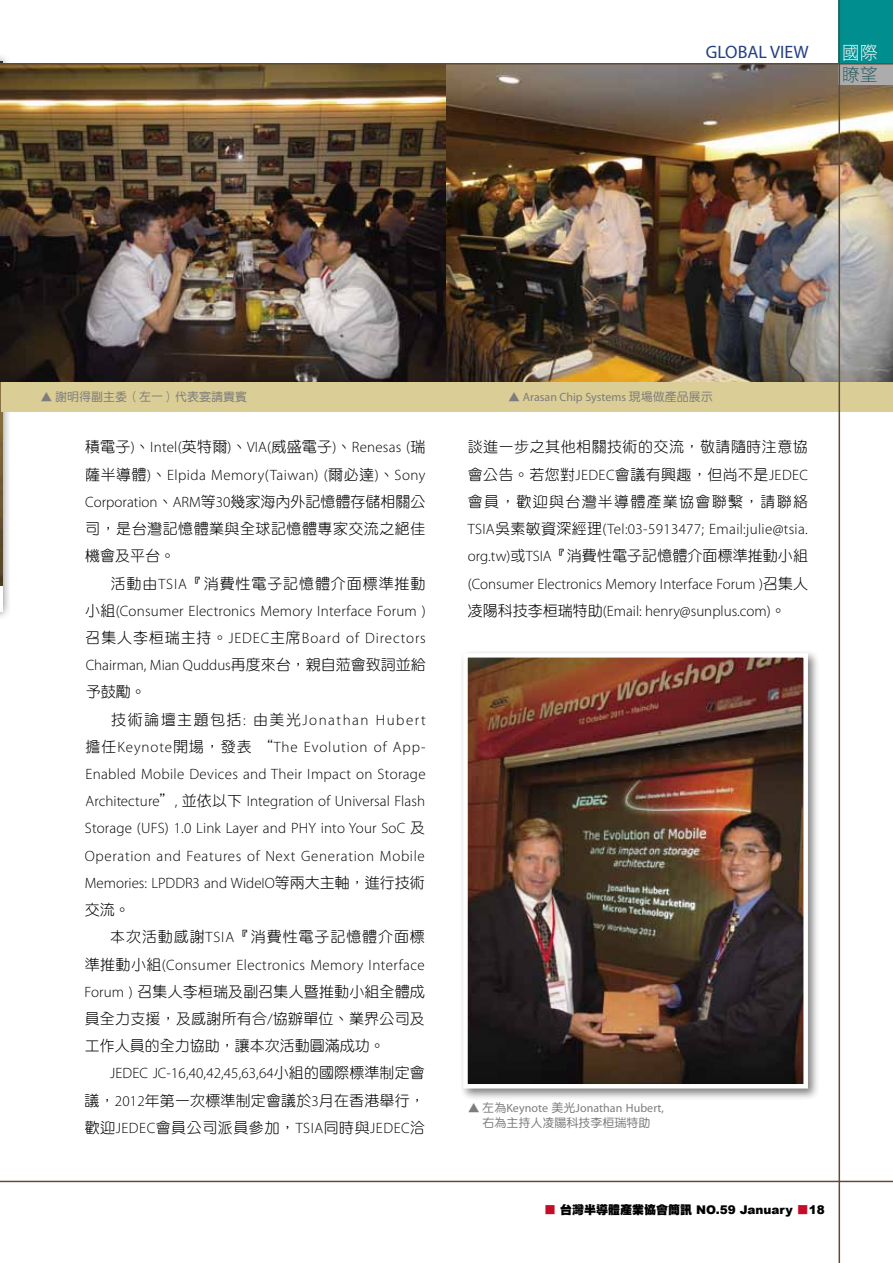
<style>
.page{position:relative;width:893px;height:1263px;background:#fff}
.page>*{position:absolute;margin:0;border:0;box-sizing:border-box;transform-origin:0 0}
.t1{font:18px "Myriad Pro";color:#244184}
.t2{font:18px "DF Hei Std W3";color:#fff}
.t3{font:18px "DF Hei Std W3";color:#2b5c5f}
.t4{font:300 15px/27.2px "Myriad Pro";letter-spacing:.015em;color:#000;text-align:justify}
.t5{font:15px/27.2px "DF Yuan Std W3";letter-spacing:.03em;color:#000;text-align:justify}
.t6{font:15px/27.2px "DF Yuan Std W3";letter-spacing:.01em;color:#000}
.t7{font:15px/27.2px "DF Yuan Std W3";letter-spacing:.06em;color:#000}
.t8{font:15px "DF Yuan Std W3";letter-spacing:.005em;color:#000}
.t9{font:12px "Myriad Pro";color:#7d7d7d}
.t10{font:12px "DF Yuan Std W5";color:#7d7d7d}
.t11{font:900 12px "Arial";color:#000}
.s1{font-family:"DF Yuan Std W3";font-weight:400}
.s2{font-family:"Myriad Pro";font-weight:300}
.s3{font-family:"DF Yuan Std W5"}
.s4{font-family:"DF Hei Std W12";font-weight:400;color:#c60a27}
.s5{font-family:"DF Hei Std W12";font-weight:400}
</style>
<div class="page">
<div style="left:0;top:52px;width:11px;height:568px;background:#000;opacity:.5"></div>
<hr style="left:0;top:62px;width:2px;height:550px;background:#fff">
<img style="left:0;top:62px;width:2px;height:523px">
<div style="left:1px;top:203px;width:892px;height:208px;background:#dbcd96"></div>
<img style="left:0;top:65px;width:893px;height:316px">
<div style="left:459px;top:649px;width:361px;height:452px;background:#000;opacity:.5"></div>
<img style="left:468px;top:658px;width:335px;height:425px">
<div style="left:463px;top:653px;width:345px;height:435px;border:4px solid #fff"></div>
<hr style="left:0;top:1181px;width:893px;height:1px;background:#604a38">
<div style="left:838px;top:0;width:55px;height:64px;background:#008e8f"></div>
<div style="left:838px;top:64px;width:55px;height:21px;background:#acacac"></div>
<hr style="left:0;top:63px;width:893px;height:2px;background:#604a38">
<hr style="left:838px;top:0;width:2px;height:1263px;background:#604a38">
<p class="t1" style="left:706px;top:41px;width:104px">GLOBAL VIEW</p>
<p class="t2" style="left:842px;top:43px;width:37px">國際</p>
<p class="t3" style="left:842px;top:65px;width:37px">瞭望</p>
<p class="t10" style="left:41px;top:391px;width:208px">▲ 謝明得副主委（左一）代表宴請貴賓</p>
<p class="t4" style="left:85px;top:434px;width:342px"><span class="s1">積電子</span>)<span class="s1">、</span>Intel(<span class="s1">英特爾</span>)<span class="s1">、</span>VIA(<span class="s1">威盛電子</span>)<span class="s1">、</span>Renesas (<span class="s1">瑞薩半導體</span>)<span class="s1">、</span>Elpida Memory(Taiwan) (<span class="s1">爾必達</span>)<span class="s1">、</span>Sony Corporation<span class="s1">、</span>ARM<span class="s1">等</span>30<span class="s1">幾家海內外記憶體存儲相關公</span></p>
<p class="t5" style="left:85px;top:515px;width:342px">司，是台灣記憶體業與全球記憶體專家交流之絕佳機會及平台。</p>
<p class="t7" style="left:111px;top:569px;width:316px">活動由<span class="s2">TSIA</span>『消費性電子記憶體介面標準推動</p>
<p class="t4" style="left:85px;top:597px;width:342px"><span class="s1">小組</span>(Consumer Electronics Memory Interface Forum )<span class="s1">召集人李桓瑞主持。</span>JEDEC<span class="s1">主席</span>Board of Directors Chairman, Mian Quddus<span class="s1">再度來台，親自蒞會致詞並給</span></p>
<p class="t5" style="left:86px;top:678px;width:61px">予鼓勵。</p>
<p class="t4" style="left:85px;top:706px;width:343px;text-indent:27px"><span class="s1">技術論壇主題包括</span>: <span class="s1">由美光</span>Jonathan Hubert<span class="s1">擔任</span>Keynote<span class="s1">開場，發表 “</span>The Evolution of App-Enabled Mobile Devices and Their Impact on Storage Architecture<span class="s1">＂</span>, <span class="s1">並依以下</span> Integration of Universal Flash Storage (UFS) 1.0 Link Layer and PHY into Your SoC <span class="s1">及</span>Operation and Features of Next Generation Mobile Memories: LPDDR3 and WideIO<span class="s1">等兩大主軸，進行技術</span></p>
<p class="t7" style="left:110px;top:896px;width:316px;text-indent:-26px">交流。<br>本次活動感謝<span class="s2">TSIA</span>『消費性電子記憶體介面標</p>
<p class="t4" style="left:85px;top:951px;width:341px"><span class="s1">準推動小組</span>(Consumer Electronics Memory Interface</p>
<p class="t5" style="left:85px;top:977px;width:342px"><span class="s2">Forum )</span> 召集人李桓瑞及副召集人暨推動小組全體成員全力支援，及感謝所有合<span class="s2">/</span>協辦單位、業界公司及工作人員的全力協助，讓本次活動圓滿成功。</p>
<p class="t4" style="left:110px;top:1060px;width:316px">JEDEC JC-16,40,42,45,63,64<span class="s1">小組的國際標準制定會</span></p>
<p class="t6" style="left:85px;top:1086px;width:342px">議，<span class="s2">2012</span>年第一次標準制定會議於<span class="s2">3</span>月在香港舉行，歡迎<span class="s2">JEDEC</span>會員公司派員參加，<span class="s2">TSIA</span>同時與<span class="s2">JEDEC</span>洽</p>
<p class="t9" style="left:508px;top:390px;width:206px"><span class="s3">▲</span> Arasan Chip Systems <span class="s3">現場做產品展示</span></p>
<p class="t5" style="left:468px;top:433px;width:342px">談進一步之其他相關技術的交流，敬請隨時注意協會公告。若您對<span class="s2">JEDEC</span>會議有興趣，但尚不是<span class="s2">JEDEC</span>會員，歡迎與台灣半導體產業協會聯繫，請聯絡</p>
<p class="t4" style="left:468px;top:515px;width:341px">TSIA<span class="s1">吳素敏資深經理</span>(Tel:03-5913477; Email:julie@tsia.</p>
<p class="t8" style="left:468px;top:548px;width:342px"><span class="s2">org.tw)</span>或<span class="s2">TSIA</span>『消費性電子記憶體介面標準推動小組</p>
<p class="t4" style="left:468px;top:570px;width:342px">(Consumer Electronics Memory Interface Forum )<span class="s1">召集人凌陽科技李桓瑞特助</span>(Email: henry@sunplus.com)<span class="s1">。</span></p>
<p class="t9" style="left:468px;top:1100px;width:198px"><span class="s3">▲ 左為</span>Keynote <span class="s3">美光</span>Jonathan Hubert,</p>
<p class="t10" style="left:482px;top:1116px;width:169px">右為主持人凌陽科技李桓瑞特助</p>
<p class="t11" style="left:544px;top:1203px;width:282px"><span class="s4">■</span> <span class="s5">台灣半導體產業協會簡訊</span> NO.59 January <span class="s4">■</span>18</p>
</div>
